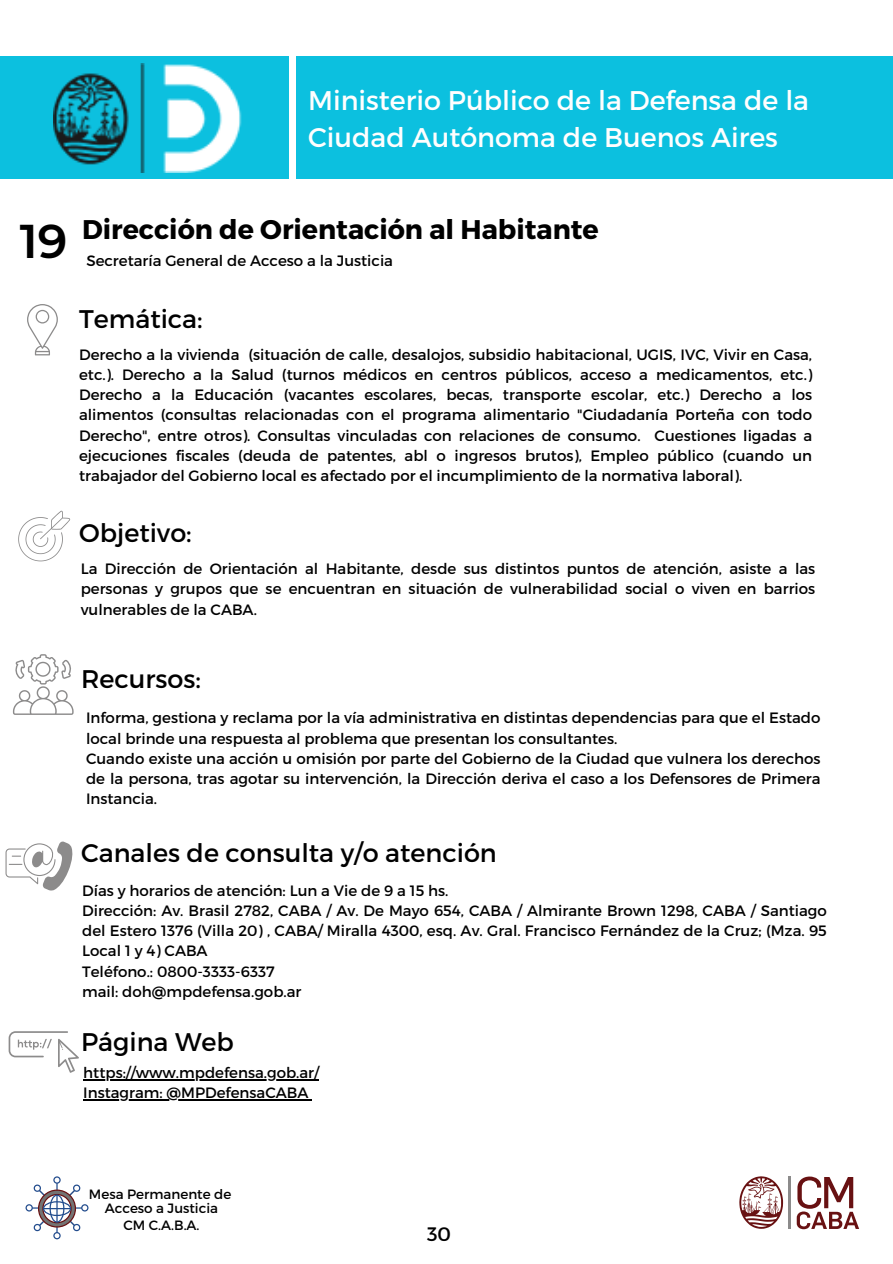
<style>
.page{position:relative;width:893px;height:1264px;background:#fff}
.page>*{position:absolute;margin:0;border:0;box-sizing:border-box;transform-origin:0 0}
.t1{font:600 47.25px "Montserrat";color:#000}
.t2{font:27px/37px "Montserrat";color:#fffefe}
.t3{font:700 27px "Montserrat";color:#000}
.t4{font:25.5px "Montserrat";color:#000}
.t5{font:19.5px "Montserrat";color:#000}
.t6{font:15px/20.2px "Montserrat";color:#000;text-align:justify}
.t7{font:13.5px "Montserrat";color:#000}
</style>
<div class="page">
<div style="left:296px;top:56px;width:596px;height:123px;background:#0cc0df"></div>
<div style="left:0;top:56px;width:288px;height:123px;background:#0cc0df"></div>
<img style="left:54px;top:63px;width:188px;height:109px">
<div style="left:53px;top:1176px;width:8px;height:7px;border:1px solid #224c8d;border-radius:50%"></div>
<div style="left:53px;top:1231px;width:8px;height:8px;border:1px solid #224c8d;border-radius:50%"></div>
<svg style="left:26px;top:1183px;width:62px;height:55px"></svg>
<div style="left:50px;top:1194px;width:14px;height:28px;border:1px solid #224c8d;border-radius:50%"></div>
<div style="left:43px;top:1201px;width:28px;height:14px;border:1px solid #224c8d;border-radius:50%"></div>
<hr style="left:56px;top:1195px;width:2px;height:26px;background:#224c8d">
<hr style="left:44px;top:1207px;width:26px;height:2px;background:#224c8d">
<svg style="left:796px;top:1176px;width:63px;height:53px"></svg>
<svg style="left:739px;top:1176px;width:44px;height:52px"></svg>
<hr style="left:788px;top:1176px;width:2px;height:53px;background:#8c8b8b">
<svg style="left:18px;top:510px;width:52px;height:51px"></svg>
<svg style="left:27px;top:304px;width:31px;height:51px"></svg>
<svg style="left:13px;top:654px;width:61px;height:61px"></svg>
<svg style="left:6px;top:841px;width:67px;height:49px"></svg>
<svg style="left:9px;top:1031px;width:70px;height:41px"></svg>
<hr style="left:83px;top:1079px;width:236px;height:1px;background:#000">
<hr style="left:83px;top:1099px;width:225px;height:1px;background:#000">
<p class="t2" style="left:308px;top:80px;width:502px">Ministerio Público de la Defensa de la<br>Ciudad Autónoma de Buenos Aires</p>
<p class="t1" style="left:20px;top:212px;width:49px">19</p>
<p class="t3" style="left:82px;top:212px;width:518px">Dirección de Orientación al Habitante</p>
<p class="t6" style="left:86px;top:250px;width:308px">Secretaría General de Acceso a la Justicia</p>
<p class="t4" style="left:79px;top:302px;width:125px">Temática:</p>
<p class="t6" style="left:79px;top:343px;width:734px">Derecho a la vivienda (situación de calle, desalojos, subsidio habitacional, UGIS, IVC, Vivir en Casa, etc.). Derecho a la Salud (turnos médicos en centros públicos, acceso a medicamentos, etc.)<br>Derecho a la Educación (vacantes escolares, becas, transporte escolar, etc.) Derecho a los alimentos (consultas relacionadas con el programa alimentario "Ciudadanía Porteña con todo Derecho", entre otros). Consultas vinculadas con relaciones de consumo. Cuestiones ligadas a ejecuciones fiscales (deuda de patentes, abl o ingresos brutos), Empleo público (cuando un trabajador del Gobierno local es afectado por el incumplimiento de la normativa laboral).</p>
<p class="t4" style="left:79px;top:516px;width:114px">Objetivo:</p>
<p class="t6" style="left:81px;top:558px;width:736px">La Dirección de Orientación al Habitante, desde sus distintos puntos de atención, asiste a las personas y grupos que se encuentran en situación de vulnerabilidad social o viven en barrios vulnerables de la CABA.</p>
<p class="t4" style="left:81px;top:662px;width:121px">Recursos:</p>
<p class="t6" style="left:86px;top:707px;width:736px">Informa, gestiona y reclama por la vía administrativa en distintas dependencias para que el Estado local brinde una respuesta al problema que presentan los consultantes.</p>
<p class="t6" style="left:86px;top:747px;width:736px">Cuando existe una acción u omisión por parte del Gobierno de la Ciudad que vulnera los derechos de la persona, tras agotar su intervención, la Dirección deriva el caso a los Defensores de Primera Instancia.</p>
<p class="t4" style="left:81px;top:836px;width:417px">Canales de consulta y/o atención</p>
<p class="t6" style="left:82px;top:879px;width:368px">Días y horarios de atención: Lun a Vie de 9 a 15 hs.</p>
<p class="t6" style="left:82px;top:899px;width:746px">Dirección: Av. Brasil 2782, CABA / Av. De Mayo 654, CABA / Almirante Brown 1298, CABA / Santiago del Estero 1376 (Villa 20) , CABA/ Miralla 4300, esq. Av. Gral. Francisco Fernández de la Cruz; (Mza. 95<br>Local 1 y 4) CABA</p>
<p class="t6" style="left:82px;top:960px;width:194px">Teléfono.: 0800-3333-6337</p>
<p class="t6" style="left:82px;top:980px;width:221px">mail: doh@mpdefensa.gob.ar</p>
<p class="t4" style="left:81px;top:1025px;width:154px">Página Web</p>
<p class="t6" style="left:83px;top:1061px;width:237px">https://www.mpdefensa.gob.ar/</p>
<p class="t6" style="left:83px;top:1082px;width:227px">Instagram: @MPDefensaCABA</p>
<p class="t7" style="left:89px;top:1184px;width:144px">Mesa Permanente de</p>
<p class="t7" style="left:105px;top:1199px;width:115px">Acceso a Justicia</p>
<p class="t7" style="left:123px;top:1216px;width:77px">CM C.A.B.A.</p>
<p class="t5" style="left:427px;top:1221px;width:25px">30</p>
</div>
